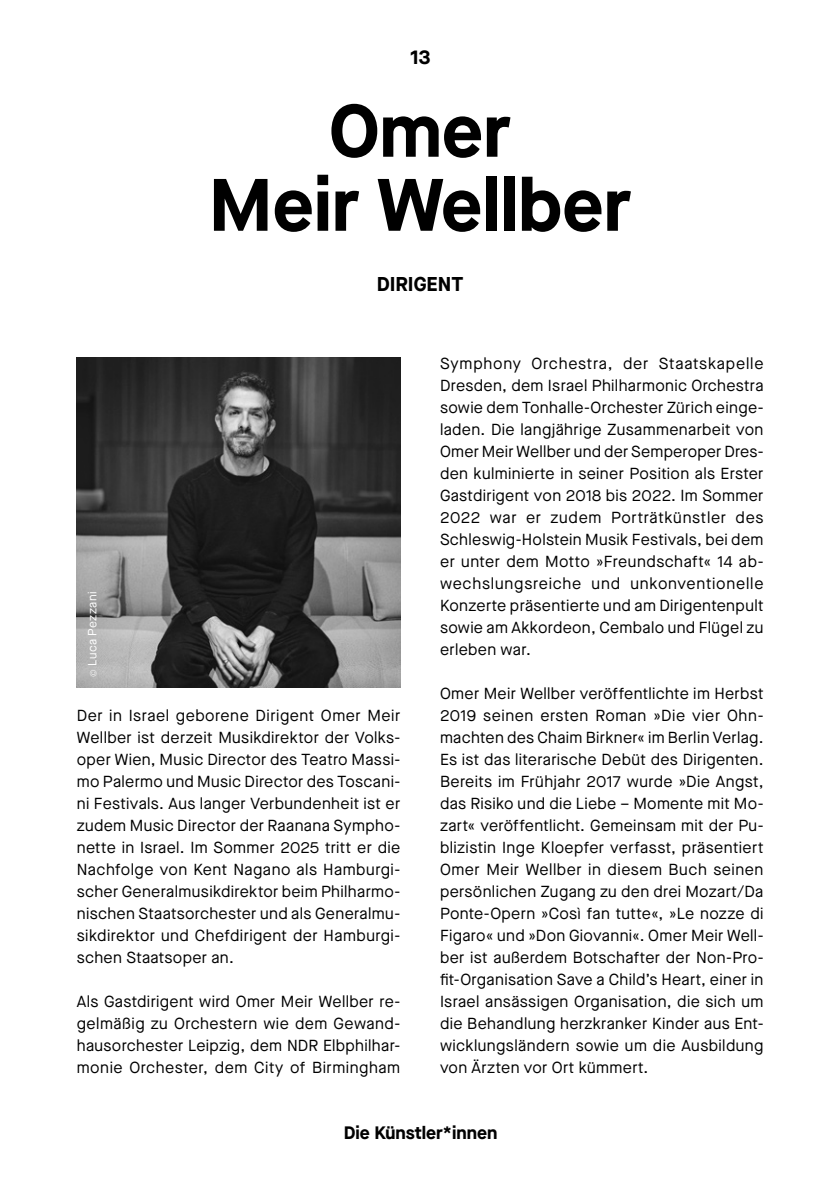
<style>
.page{position:relative;width:840px;height:1191px;background:#fff}
.page>*{position:absolute;margin:0;border:0;box-sizing:border-box;transform-origin:0 0}
.t1{font:700 74px/74px "Maison Neue";color:#000;text-align:center}
.t2{font:700 20px "Maison Neue";color:#000}
.t3{font:700 18px "Maison Neue";color:#000}
.t4{font:16px/22px "Maison Neue";letter-spacing:.025em;color:#000;text-align:justify}
.t5{font:12px "Maison Neue";letter-spacing:.035em;color:#fff}
.s1{font-family:"Classic Grotesque Pro";font-weight:300}
</style>
<div class="page">
<img style="left:77px;top:357px;width:323px;height:330px">
<p class="t2" style="left:410px;top:42px;width:22px">13</p>
<h1 class="t1" style="left:209px;top:92px;width:424px">Omer<br>Meir Wellber</h1>
<p class="t2" style="left:376px;top:269px;width:88px">DIRIGENT</p>
<p class="t5" style="left:84px;top:676px;width:87px;rotate:-90deg"><span class="s1">©</span> Luca Pezzani</p>
<p class="t4" style="left:77px;top:704px;width:325px">Der in Israel geborene Dirigent Omer Meir Wellber ist derzeit Musikdirektor der Volks&shy;oper Wien, Music Director des Teatro Massi&shy;mo Palermo und Music Director des Toscani&shy;ni Festivals. Aus langer Verbundenheit ist er zudem Music Director der Raanana Sympho&shy;nette in Israel. Im Sommer 2025 tritt er die Nachfolge von Kent Nagano als Hamburgi&shy;scher Generalmusikdirektor beim Philharmo&shy;nischen Staatsorchester und als Generalmu&shy;sikdirektor und Chefdirigent der Hamburgi&shy;schen Staatsoper an.</p>
<p class="t4" style="left:77px;top:990px;width:325px">Als Gastdirigent wird Omer Meir Wellber re&shy;gelmäßig zu Orchestern wie dem Gewand&shy;hausorchester Leipzig, dem NDR Elbphilhar&shy;monie Orchester, dem City of Birmingham</p>
<p class="t4" style="left:440px;top:352px;width:325px">Symphony Orchestra, der Staatskapelle Dresden, dem Israel Philharmonic Orchestra sowie dem Tonhalle-Orchester Zürich einge&shy;laden. Die langjährige Zusammenarbeit von Omer Meir Wellber und der Semperoper Dres&shy;den kulminierte in seiner Position als Erster Gastdirigent von 2018 bis 2022. Im Sommer 2022 war er zudem Porträtkünstler des Schleswig-Holstein Musik Festivals, bei dem er unter dem Motto »Freundschaft« 14 ab&shy;wechslungsreiche und unkonventionelle Konzerte präsentierte und am Dirigentenpult sowie am Akkordeon, Cembalo und Flügel zu erleben war.</p>
<p class="t4" style="left:440px;top:682px;width:325px">Omer Meir Wellber veröffentlichte im Herbst 2019 seinen ersten Roman »Die vier Ohn&shy;machten des Chaim Birkner« im Berlin Verlag.<br>Es ist das literarische Debüt des Dirigenten.<br>Bereits im Frühjahr 2017 wurde »Die Angst, das Risiko und die Liebe – Momente mit Mo&shy;zart« veröffentlicht. Gemeinsam mit der Pu&shy;blizistin Inge Kloepfer verfasst, präsentiert Omer Meir Wellber in diesem Buch seinen persönlichen Zugang zu den drei Mozart/Da Ponte-Opern »Così fan tutte«, »Le nozze di Figaro« und »Don Giovanni«. Omer Meir Well&shy;ber ist außerdem Botschafter der Non-Pro&shy;fit-Organisation Save a Child’s Heart, einer in Israel ansässigen Organisation, die sich um die Behandlung herzkranker Kinder aus Ent&shy;wicklungsländern sowie um die Ausbildung von Ärzten vor Ort kümmert.</p>
<p class="t3" style="left:343px;top:1120px;width:155px">Die Künstler*innen</p>
</div>
